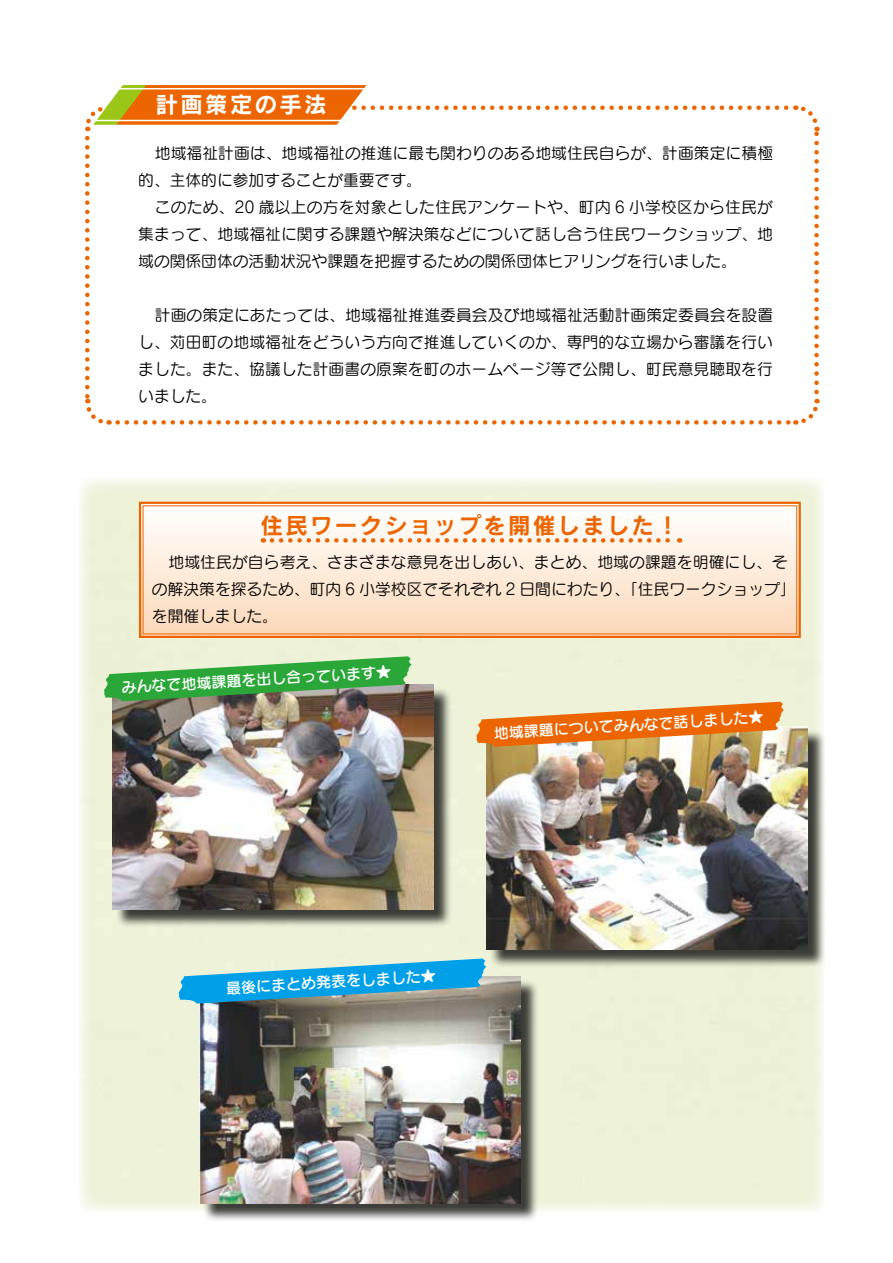
<style>
.page{position:relative;width:893px;height:1263px;background:#fff}
.page>*{position:absolute;margin:0;border:0;box-sizing:border-box;transform-origin:0 0}
.t1{font:22.5px "Rodin Pro B";letter-spacing:.1em;color:#ec6500}
.t2{font:22.5px "Rodin Pro B";letter-spacing:.1em;color:#fff}
.t3{font:15.75px/27px "Seurat Pro M";letter-spacing:.005em;color:#000}
.t4{font:15px "Seurat Pro DB";color:#fff}
</style>
<div class="page">
<img style="left:80px;top:479px;width:744px;height:732px">
<svg style="left:85px;top:138px;width:25px;height:287px"></svg>
<svg style="left:118px;top:399px;width:702px;height:26px"></svg>
<svg style="left:794px;top:105px;width:26px;height:287px"></svg>
<svg style="left:85px;top:85px;width:701px;height:46px"></svg>
<hr style="left:94px;top:88px;width:280px;height:1px;background:#fff">
<hr style="left:94px;top:120px;width:280px;height:1px;background:#fff">
<svg style="left:138px;top:500px;width:664px;height:139px"></svg>
<div style="left:115px;top:687px;width:337px;height:241px;background:#000;opacity:.75"></div>
<img style="left:113px;top:685px;width:321px;height:224px">
<div style="left:489px;top:729px;width:338px;height:239px;background:#000;opacity:.75"></div>
<img style="left:487px;top:726px;width:321px;height:223px">
<div style="left:202px;top:979px;width:338px;height:243px;background:#000;opacity:.75"></div>
<img style="left:200px;top:977px;width:321px;height:226px">
<svg style="left:104px;top:656px;width:308px;height:45px;background:#63ae64"></svg>
<svg style="left:476px;top:702px;width:308px;height:45px;background:#e79348"></svg>
<svg style="left:179px;top:958px;width:307px;height:45px;background:#4eafd3"></svg>
<h1 class="t2" style="left:156px;top:90px;width:172px">計画策定の手法</h1>
<p class="t3" style="left:138px;top:139px;width:636px;text-indent:17px">地域福祉計画は、地域福祉の推進に最も関わりのある地域住民自らが、計画策定に積極的、主体的に参加することが重要です。</p>
<p class="t3" style="left:138px;top:193px;width:636px;text-align:justify;text-indent:17px">このため、20 歳以上の方を対象とした住民アンケートや、町内 6 小学校区から住民が集まって、地域福祉に関する課題や解決策などについて話し合う住民ワークショップ、地域の関係団体の活動状況や課題を把握するための関係団体ヒアリングを行いました。</p>
<p class="t3" style="left:138px;top:301px;width:636px;text-align:justify;text-indent:17px">計画の策定にあたっては、地域福祉推進委員会及び地域福祉活動計画策定委員会を設置し、苅田町の地域福祉をどういう方向で推進していくのか、専門的な立場から審議を行いました。また、協議した計画書の原案を町のホームページ等で公開し、町民意見聴取を行いました。</p>
<h1 class="t1" style="left:261px;top:511px;width:420px">住民ワークショップを開催しました!</h1>
<p class="t3" style="left:152px;top:548px;width:645px;text-indent:17px">地域住民が自ら考え、さまざまな意見を出しあい、まとめ、地域の課題を明確にし、その解決策を探るため、町内 6 小学校区でそれぞれ 2 日間にわたり、「住民ワークショップ「を開催しました。</p>
<p class="t4" style="left:121px;top:677px;width:271px;rotate:-3deg">みんなで地域課題を出し合っています★</p>
<p class="t4" style="left:493px;top:722px;width:271px;rotate:-3deg">地域課題についてみんなで話しました★</p>
<p class="t4" style="left:226px;top:977px;width:211px;rotate:-3deg">最後にまとめ発表をしました★</p>
</div>
